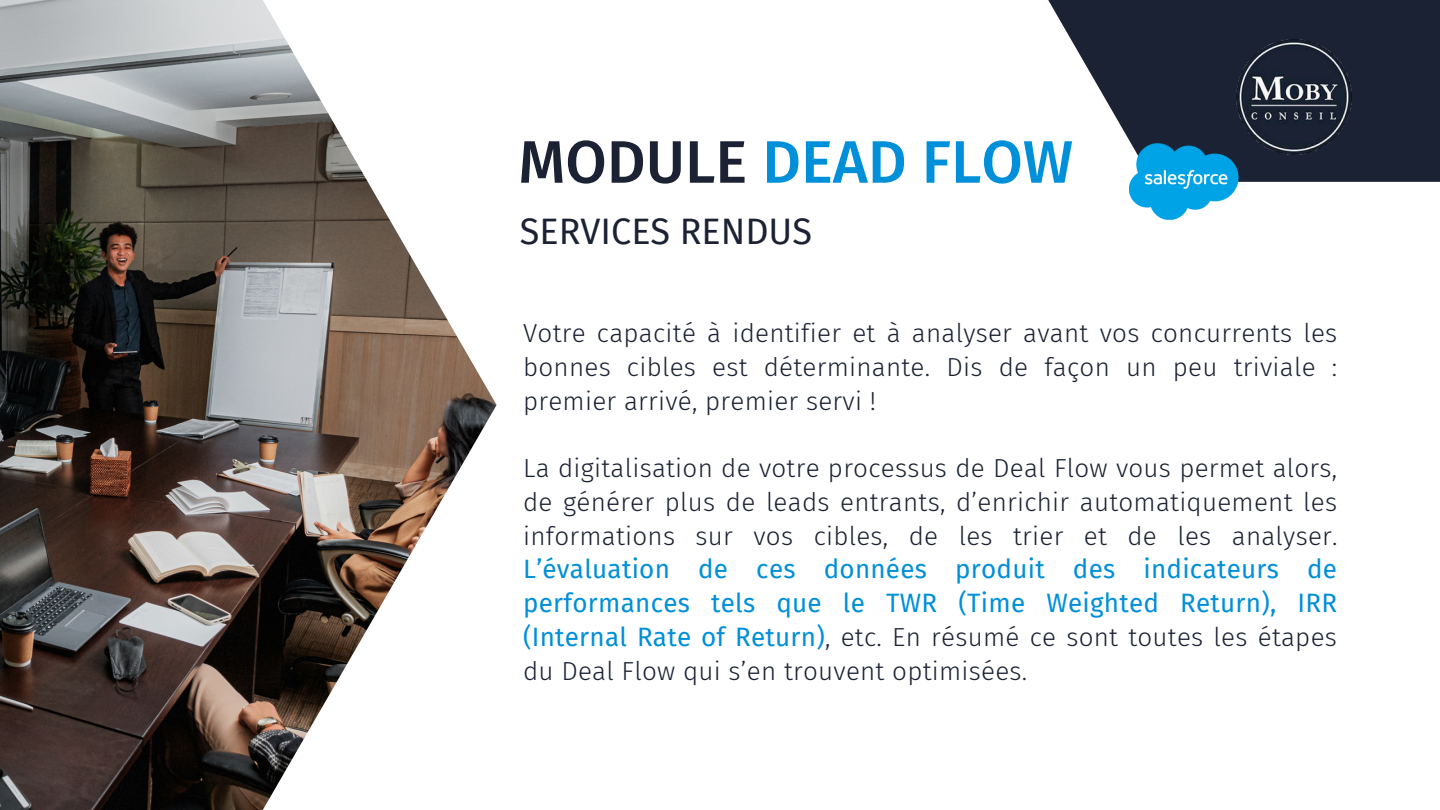
<style>
.page{position:relative;width:1440px;height:810px;background:#fff}
.page>*{position:absolute;margin:0;border:0;box-sizing:border-box;transform-origin:0 0}
.t1{font:500 60px "Fira Sans";color:#008fd9}
.t2{font:36px "Fira Sans";color:#1b2233}
.t3{font:300 26px/33.8px "Fira Sans";letter-spacing:.01em;color:#1b2233;text-align:justify}
.t4{font:26px/33.8px "Fira Sans";letter-spacing:.01em;color:#008fd9;text-align:justify}
.s1{color:#1b2233}
.s2{font-weight:300;color:#1b2233}
</style>
<div class="page">
<svg style="left:1048px;top:0;width:392px;height:182px;fill:#1b2233"></svg>
<img style="left:1230px;top:32px;width:129px;height:129px">
<img style="left:1129px;top:143px;width:110px;height:77px">
<img style="left:0;top:0;width:496px;height:810px">
<h1 class="t1" style="left:518px;top:127px;width:556px"><span class="s1">MODULE</span> DEAD FLOW</h1>
<h2 class="t2" style="left:520px;top:210px;width:294px">SERVICES RENDUS</h2>
<p class="t3" style="left:523px;top:316px;width:816px">Votre capacité à identifier et à analyser avant vos concurrents les bonnes cibles est déterminante. Dis de façon un peu triviale : premier arrivé, premier servi !</p>
<p class="t3" style="left:523px;top:451px;width:816px">La digitalisation de votre processus de Deal Flow vous permet alors, de générer plus de leads entrants, d’enrichir automatiquement les informations sur vos cibles, de les trier et de les analyser.</p>
<p class="t4" style="left:523px;top:553px;width:816px">L’évaluation de ces données produit des indicateurs de performances tels que le TWR (Time Weighted Return), IRR (Internal Rate of Return)<span class="s2">, etc. En résumé ce sont toutes les étapes du Deal Flow qui s’en trouvent optimisées.</span></p>
</div>
